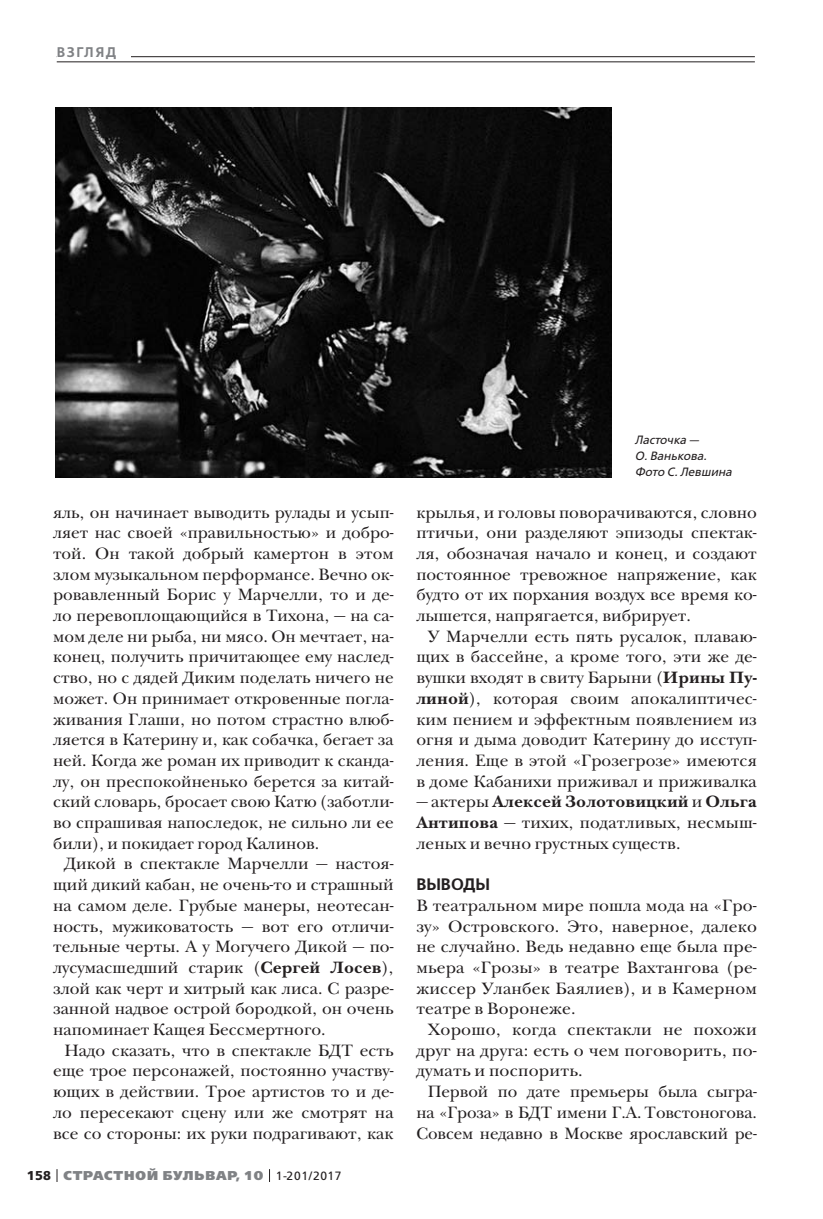
<style>
.page{position:relative;width:823px;height:1219px;background:#fff}
.page>*{position:absolute;margin:0;border:0;box-sizing:border-box;transform-origin:0 0}
.t1{font:17px/20.6px "New Baskerville ITC";color:#231f20;text-align:justify}
.t2{font:600 16.6px "Free Set";letter-spacing:-.005em;color:#231f20}
.t3{font:600 14px "Free Set";letter-spacing:.11em;color:#808285}
.t4{font:800 12.8px "Free Set";letter-spacing:.07em;color:#808285}
.t5{font:italic 12px/16px "Free Set";color:#231f20}
.s1{font-weight:700}
.s2{font-weight:700;color:#231f20}
.s3{font-weight:400;font-size:12px;color:#231f20}
</style>
<div class="page">
<svg style="left:57px;top:1169px;width:1px;height:13px"></svg>
<svg style="left:269px;top:1169px;width:1px;height:13px"></svg>
<hr style="left:57px;top:56px;width:697px;height:1px;background:#231f20">
<div style="left:57px;top:41px;width:73px;height:21px;background:#fff"></div>
<hr style="left:57px;top:62px;width:697px;height:1px;background:#231f20">
<img style="left:56px;top:107px;width:554px;height:370px">
<p class="t3" style="left:57px;top:45px;width:61px">ВЗГЛЯД</p>
<p class="t1" style="left:53px;top:503px;width:342px">яль, он начинает выводить рулады и усып&shy;ляет нас своей «правильностью» и добро&shy;той. Он такой добрый камертон в этом злом музыкальном перформансе. Вечно ок&shy;ровавленный Борис у Марчелли, то и де&shy;ло перевоплощающийся в Тихона, — на са&shy;мом деле ни рыба, ни мясо. Он мечтает, на&shy;конец, получить причитающее ему наслед&shy;ство, но с дядей Диким поделать ничего не может. Он принимает откровенные погла&shy;живания Глаши, но потом страстно влюб&shy;ляется в Катерину и, как собачка, бегает за ней. Когда же роман их приводит к сканда&shy;лу, он преспокойненько берется за китай&shy;ский словарь, бросает свою Катю (заботли&shy;во спрашивая напоследок, не сильно ли ее били), и покидает город Калинов.</p>
<p class="t1" style="left:53px;top:855px;width:342px;text-indent:11px">Дикой в спектакле Марчелли — настоя&shy;щий дикий кабан, не очень-то и страшный на самом деле. Грубые манеры, неотесан&shy;ность, мужиковатость — вот его отличи&shy;тельные черты. А у Могучего Дикой — по&shy;лусумасшедший старик (<span class="s1">Сергей Лосев</span>), злой как черт и хитрый как лиса. С разре&shy;занной надвое острой бородкой, он очень напоминает Кащея Бессмертного.</p>
<p class="t1" style="left:53px;top:1041px;width:342px;text-indent:11px">Надо сказать, что в спектакле БДТ есть еще трое персонажей, постоянно участву&shy;ющих в действии. Трое артистов то и де&shy;ло пересекают сцену или же смотрят на все со стороны: их руки подрагивают, как</p>
<p class="t4" style="left:27px;top:1169px;width:316px"><span class="s2">158</span> СТРАСТНОЙ БУЛЬВАР, 10 <span class="s3">1-201/2017</span></p>
<p class="t5" style="left:634px;top:433px;width:99px">Ласточка —<br>О. Ванькова.<br>Фото С. Левшина</p>
<p class="t1" style="left:416px;top:503px;width:342px">крылья, и головы поворачиваются, словно птичьи, они разделяют эпизоды спектак&shy;ля, обозначая начало и конец, и создают постоянное тревожное напряжение, как будто от их порхания воздух все время ко&shy;лышется, напрягается, вибрирует.</p>
<p class="t1" style="left:416px;top:627px;width:342px;text-indent:11px">У Марчелли есть пять русалок, плаваю&shy;щих в бассейне, а кроме того, эти же де&shy;вушки входят в свиту Барыни (<span class="s1">Ирины Пу&shy;линой</span>), которая своим апокалиптичес&shy;ким пением и эффектным появлением из огня и дыма доводит Катерину до исступ&shy;ления. Еще в этой «Грозегрозе» имеются в доме Кабанихи приживал и приживалка</p>
<p class="t1" style="left:416px;top:793px;width:342px">— актеры <span class="s1">Алексей Золотовицкий</span> и <span class="s1">Ольга Антипова</span> — тихих, податливых, несмыш&shy;леных и вечно грустных существ.</p>
<p class="t2" style="left:416px;top:876px;width:75px">ВЫВОДЫ</p>
<p class="t1" style="left:416px;top:897px;width:342px">В театральном мире пошла мода на «Гро&shy;зу» Островского. Это, наверное, далеко не случайно. Ведь недавно еще была пре&shy;мьера «Грозы» в театре Вахтангова (ре&shy;жиссер Уланбек Баялиев), и в Камерном театре в Воронеже.</p>
<p class="t1" style="left:416px;top:1021px;width:342px;text-indent:11px">Хорошо, когда спектакли не похожи друг на друга: есть о чем поговорить, по&shy;думать и поспорить.</p>
<p class="t1" style="left:416px;top:1083px;width:342px;text-indent:11px">Первой по дате премьеры была сыгра&shy;на «Гроза» в БДТ имени Г.А. Товстоногова.<br>Совсем недавно в Москве ярославский ре-</p>
</div>
